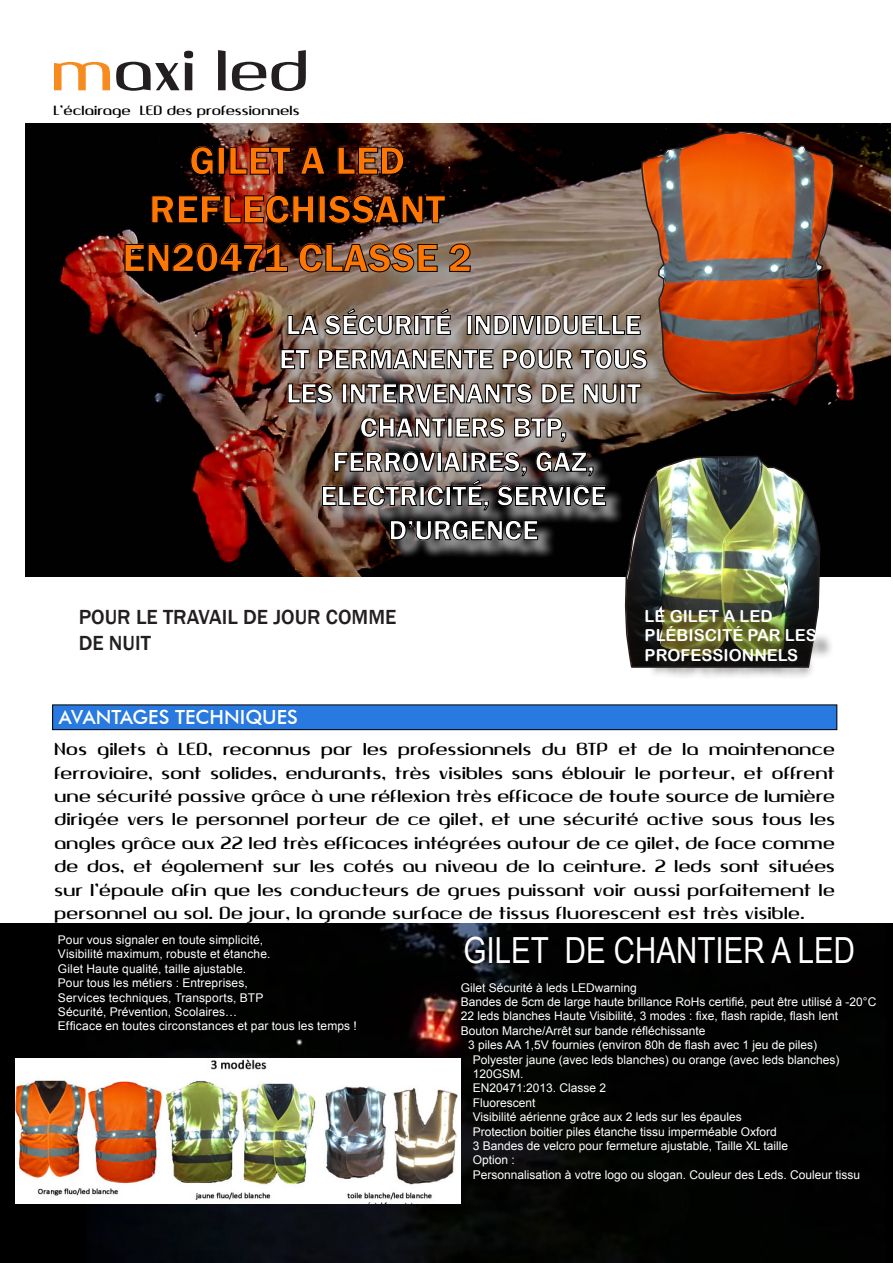
<style>
.page{position:relative;width:893px;height:1263px;background:#fff}
.page>*{position:absolute;margin:0;border:0;box-sizing:border-box;transform-origin:0 0}
.t1{font:64.5px "Quango";color:#231f20}
.t2{font:600 40.5px "Franklin Gothic";color:#f70}
.t3{font:36px "Arial Narrow";color:#fff}
.t4{font:600 28.5px/34.2px "Franklin Gothic";color:#fff}
.t5{font:500 21px/25.2px "Franklin Gothic";color:#231f20}
.t6{font:19.5px/23.4px "Quango";color:#000;text-align:justify}
.t7{font:500 19.5px "Futura BT";color:#fff}
.t8{font:16.5px/19.8px "Arial Rounded MT Bold";color:#fff}
.t9{font:15px "Quango";color:#000}
.t10{font:12px/14.4px "Arial";color:#fff}
.s1{color:#f68c1f}
</style>
<div class="page">
<img style="left:25px;top:123px;width:865px;height:454px">
<img style="left:0;top:923px;width:893px;height:340px">
<div style="left:53px;top:705px;width:784px;height:25px;background:#2879e0"></div>
<div style="left:52px;top:705px;width:785px;height:25px;border:1px solid #000"></div>
<svg style="left:190px;top:146px;width:24px;height:29px"></svg>
<div style="left:218px;top:147px;width:6px;height:27px;border:1px solid #000"></div>
<svg style="left:229px;top:146px;width:62px;height:29px;background:#75291d"></svg>
<svg style="left:300px;top:146px;width:26px;height:29px"></svg>
<svg style="left:337px;top:146px;width:67px;height:29px;background:#462920"></svg>
<svg style="left:151px;top:195px;width:163px;height:29px;background:#2e0b06"></svg>
<div style="left:319px;top:196px;width:6px;height:27px;border:1px solid #000"></div>
<svg style="left:327px;top:195px;width:119px;height:29px;background:#0e0908"></svg>
<svg style="left:124px;top:243px;width:164px;height:30px;background:#120907"></svg>
<svg style="left:298px;top:243px;width:140px;height:30px;background:#6b594f"></svg>
<svg style="left:449px;top:243px;width:22px;height:29px"></svg>
<div style="left:283px;top:312px;width:382px;height:247px;background:#fff;opacity:.75"></div>
<svg style="left:287px;top:315px;width:31px;height:20px"></svg>
<svg style="left:324px;top:308px;width:88px;height:27px;background:#6f6258"></svg>
<div style="left:414px;top:315px;width:5px;height:20px;border:1px solid #000"></div>
<svg style="left:421px;top:308px;width:30px;height:27px"></svg>
<div style="left:467px;top:315px;width:5px;height:20px;border:1px solid #000"></div>
<svg style="left:475px;top:315px;width:35px;height:20px"></svg>
<div style="left:512px;top:315px;width:5px;height:20px;border:1px solid #000"></div>
<svg style="left:518px;top:315px;width:17px;height:20px"></svg>
<div style="left:536px;top:315px;width:5px;height:20px;border:1px solid #000"></div>
<svg style="left:544px;top:315px;width:96px;height:20px;background:#6d645b"></svg>
<svg style="left:281px;top:349px;width:29px;height:20px"></svg>
<svg style="left:318px;top:349px;width:175px;height:20px;background:#675b54"></svg>
<svg style="left:502px;top:349px;width:71px;height:20px"></svg>
<svg style="left:580px;top:349px;width:60px;height:20px"></svg>
<svg style="left:288px;top:383px;width:45px;height:20px"></svg>
<div style="left:342px;top:384px;width:5px;height:19px;border:1px solid #000"></div>
<svg style="left:350px;top:383px;width:182px;height:20px;background:#5f524b"></svg>
<svg style="left:541px;top:383px;width:33px;height:20px"></svg>
<svg style="left:583px;top:383px;width:34px;height:20px"></svg>
<div style="left:620px;top:384px;width:5px;height:19px;border:1px solid #000"></div>
<svg style="left:626px;top:383px;width:15px;height:20px"></svg>
<svg style="left:360px;top:417px;width:86px;height:21px;background:#574842"></svg>
<div style="left:447px;top:418px;width:5px;height:19px;border:1px solid #000"></div>
<svg style="left:456px;top:417px;width:49px;height:21px"></svg>
<svg style="left:514px;top:418px;width:52px;height:24px"></svg>
<svg style="left:322px;top:452px;width:284px;height:58px;background:#4a423e"></svg>
<svg style="left:390px;top:520px;width:148px;height:20px;background:#262525"></svg>
<svg style="left:640px;top:130px;width:195px;height:267px;background:#a4522b"></svg>
<img style="left:624px;top:455px;width:197px;height:252px">
<div style="left:648px;top:612px;width:187px;height:68px;background:#231f20;opacity:.75"></div>
<img style="left:15px;top:1059px;width:446px;height:145px">
<h1 class="t1" style="left:54px;top:36px;width:259px"><span class="s1">m</span>axi led</h1>
<p class="t9" style="left:54px;top:102px;width:248px">L’éclairage LED des professionnels</p>
<p class="t2" style="left:189px;top:136px;width:217px">GILET A LED</p>
<p class="t2" style="left:149px;top:184px;width:298px">REFLECHISSANT</p>
<p class="t2" style="left:122px;top:233px;width:351px">EN20471 CLASSE 2</p>
<p class="t4" style="left:279px;top:308px;width:370px">LA SÉCURITÉ INDIVIDUELLE<br>ET PERMANENTE POUR TOUS<br>LES INTERVENANTS DE NUIT</p>
<p class="t4" style="left:321px;top:411px;width:287px;text-align:center">CHANTIERS BTP,<br>FERROVIAIRES, GAZ,<br>ELECTRICITÉ, SERVICE<br>D’URGENCE</p>
<p class="t5" style="left:79px;top:605px;width:319px">POUR LE TRAVAIL DE JOUR COMME<br>DE NUIT</p>
<p class="t7" style="left:59px;top:706px;width:241px">AVANTAGES TECHNIQUES</p>
<p class="t8" style="left:645px;top:606px;width:174px">LE GILET A LED<br>PLÉBISCITÉ PAR LES<br>PROFESSIONNELS</p>
<p class="t6" style="left:55px;top:737px;width:782px">Nos gilets à LED, reconnus par les professionnels du BTP et de la maintenance ferroviaire, sont solides, endurants, très visibles sans éblouir le porteur, et offrent une sécurité passive grâce à une réflexion très efficace de toute source de lumière dirigée vers le personnel porteur de ce gilet, et une sécurité active sous tous les angles grâce aux 22 led très efficaces intégrées autour de ce gilet, de face comme de dos, et également sur les cotés au niveau de la ceinture. 2 leds sont situées sur l’épaule afin que les conducteurs de grues puissant voir aussi parfaitement le personnel au sol. De jour, la grande surface de tissus fluorescent est très visible.</p>
<p class="t10" style="left:58px;top:932px;width:207px">Pour vous signaler en toute simplicité,</p>
<p class="t10" style="left:58px;top:947px;width:214px">Visibilité maximum, robuste et étanche.</p>
<p class="t10" style="left:58px;top:961px;width:190px">Gilet Haute qualité, taille ajustable.</p>
<p class="t10" style="left:58px;top:976px;width:192px">Pour tous les métiers : Entreprises,</p>
<p class="t10" style="left:58px;top:990px;width:207px">Services techniques, Transports, BTP</p>
<p class="t10" style="left:58px;top:1004px;width:181px">Sécurité, Prévention, Scolaires…</p>
<p class="t10" style="left:58px;top:1019px;width:301px">Efficace en toutes circonstances et par tous les temps !</p>
<p class="t3" style="left:463px;top:924px;width:393px">GILET DE CHANTIER A LED</p>
<p class="t10" style="left:461px;top:980px;width:178px">Gilet Sécurité à leds LEDwarning</p>
<p class="t10" style="left:461px;top:994px;width:417px">Bandes de 5cm de large haute brillance RoHs certifié, peut être utilisé à -20°C</p>
<p class="t10" style="left:461px;top:1009px;width:379px">22 leds blanches Haute Visibilité, 3 modes : fixe, flash rapide, flash lent</p>
<p class="t10" style="left:461px;top:1023px;width:246px">Bouton Marche/Arrêt sur bande réfléchissante</p>
<p class="t10" style="left:468px;top:1038px;width:350px">3 piles AA 1,5V fournies (environ 80h de flash avec 1 jeu de piles)</p>
<p class="t10" style="left:473px;top:1052px;width:368px">Polyester jaune (avec leds blanches) ou orange (avec leds blanches)<br>120GSM.</p>
<p class="t10" style="left:473px;top:1081px;width:135px">EN20471:2013. Classe 2</p>
<p class="t10" style="left:473px;top:1095px;width:64px">Fluorescent</p>
<p class="t10" style="left:473px;top:1110px;width:271px">Visibilité aérienne grâce aux 2 leds sur les épaules</p>
<p class="t10" style="left:473px;top:1124px;width:306px">Protection boitier piles étanche tissu imperméable Oxford</p>
<p class="t10" style="left:473px;top:1138px;width:317px">3 Bandes de velcro pour fermeture ajustable, Taille XL taille</p>
<p class="t10" style="left:473px;top:1153px;width:44px">Option :</p>
<p class="t10" style="left:473px;top:1167px;width:389px">Personnalisation à votre logo ou slogan. Couleur des Leds. Couleur tissu</p>
</div>
